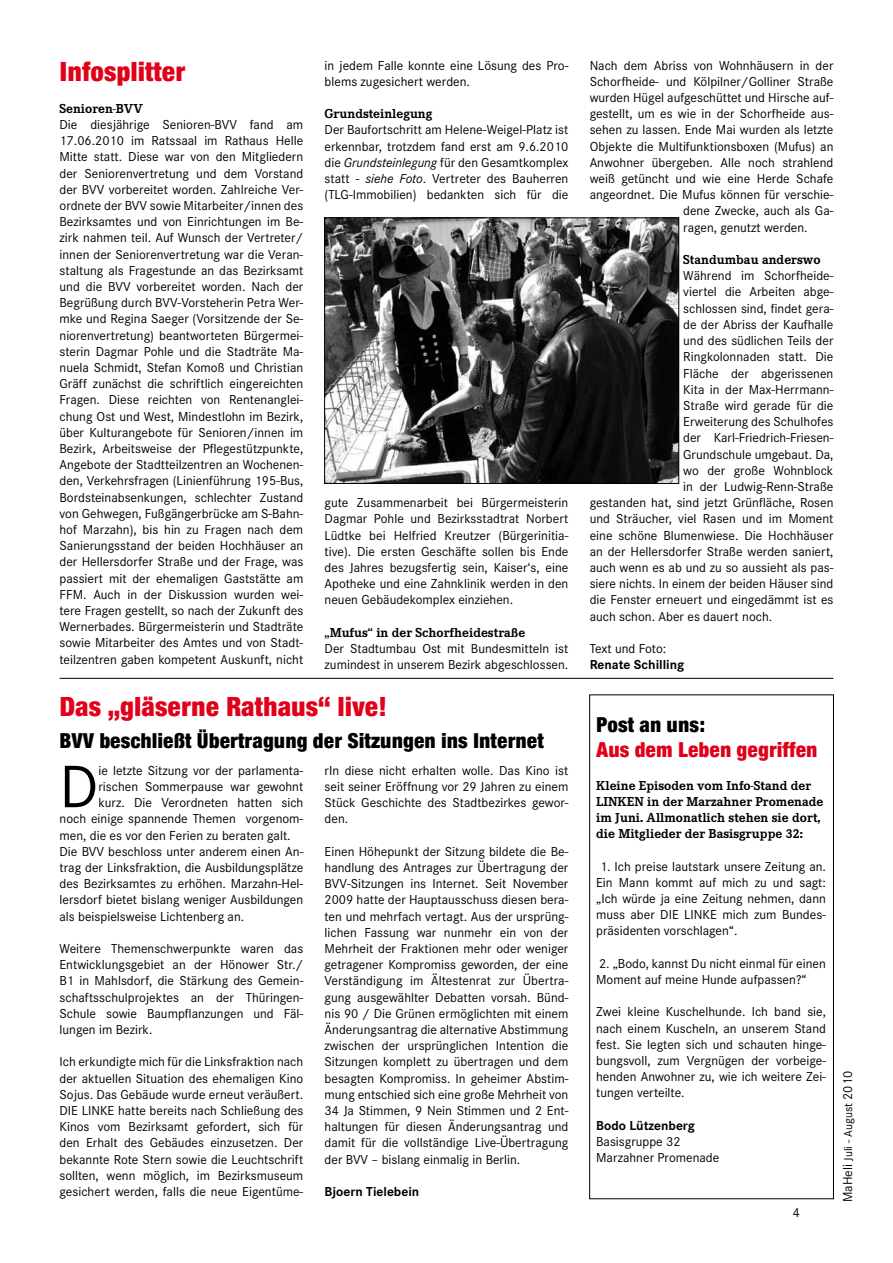
<style>
.page{position:relative;width:893px;height:1263px;background:#fff}
.page>*{position:absolute;margin:0;border:0;box-sizing:border-box;transform-origin:0 0}
.t1{font:62.1px "Corporate S";color:#000}
.t2{font:900 27px "Neue Helvetica Condensed BQ";color:#e1001a}
.t3{font:900 21px "Neue Helvetica Condensed BQ";color:#000}
.t4{font:900 21px "Neue Helvetica Condensed BQ";color:#e1001a}
.t5{font:13.5px/16.2px "Corporate S";color:#000;text-align:justify}
.t6{font:700 13.5px/16.2px "Corporate E";color:#000}
.t7{font:700 13.5px "Corporate S";color:#000}
.t8{font:12px "Corporate S";color:#000}
.s1{font-style:italic}
.s2{font-size:13.5px}
</style>
<div class="page">
<div style="left:589px;top:694px;width:245px;height:505px;border:1px solid #000"></div>
<img style="left:326px;top:220px;width:351px;height:262px">
<div style="left:324px;top:218px;width:355px;height:266px;border:1px solid #000"></div>
<hr style="left:60px;top:678px;width:773px;height:1px;background:#000">
<h2 class="t2" style="left:60px;top:54px;width:128px">Infosplitter</h2>
<p class="t6" style="left:60px;top:100px;width:85px">Senioren-BVV</p>
<p class="t5" style="left:60px;top:117px;width:245px">Die diesjährige Senioren-BVV fand am 17.06.2010 im Ratssaal im Rathaus Helle Mitte statt. Diese war von den Mitgliedern der Seniorenvertretung und dem Vorstand der BVV vorbereitet worden. Zahlreiche Ver&shy;ordnete der BVV sowie Mitarbeiter/innen des Bezirksamtes und von Einrichtungen im Be&shy;zirk nahmen teil. Auf Wunsch der Vertreter/ innen der Seniorenvertretung war die Veran&shy;staltung als Fragestunde an das Bezirksamt und die BVV vorbereitet worden. Nach der Begrüßung durch BVV-Vorsteherin Petra Wer&shy;mke und Regina Saeger (Vorsitzende der Se&shy;niorenvertretung) beantworteten Bürgermei&shy;sterin Dagmar Pohle und die Stadträte Ma&shy;nuela Schmidt, Stefan Komoß und Christian Gräff zunächst die schriftlich eingereichten Fragen. Diese reichten von Rentenanglei&shy;chung Ost und West, Mindestlohn im Bezirk, über Kulturangebote für Senioren/innen im Bezirk, Arbeitsweise der Pflegestützpunkte, Angebote der Stadtteilzentren an Wochenen&shy;den, Verkehrsfragen (Linienführung 195-Bus, Bordsteinabsenkungen, schlechter Zustand von Gehwegen, Fußgängerbrücke am S-Bahn&shy;hof Marzahn), bis hin zu Fragen nach dem Sanierungsstand der beiden Hochhäuser an der Hellersdorfer Straße und der Frage, was passiert mit der ehemaligen Gaststätte am FFM. Auch in der Diskussion wurden wei&shy;tere Fragen gestellt, so nach der Zukunft des Wernerbades. Bürgermeisterin und Stadträte sowie Mitarbeiter des Amtes und von Stadt&shy;teilzentren gaben kompetent Auskunft, nicht</p>
<p class="t5" style="left:325px;top:57px;width:245px">in jedem Falle konnte eine Lösung des Pro&shy;blems zugesichert werden.</p>
<p class="t6" style="left:325px;top:106px;width:109px">Grundsteinlegung</p>
<p class="t5" style="left:325px;top:122px;width:245px">Der Baufortschritt am Helene-Weigel-Platz ist erkennbar, trotzdem fand erst am 9.6.2010 die <span class="s1">Grundsteinlegung</span> für den Gesamtkomplex statt - <span class="s1">siehe Foto</span>. Vertreter des Bauherren (TLG-Immobilien) bedankten sich für die</p>
<p class="t5" style="left:325px;top:495px;width:245px">gute Zusammenarbeit bei Bürgermeisterin Dagmar Pohle und Bezirksstadtrat Norbert Lüdtke bei Helfried Kreutzer (Bürgerinitia&shy;tive). Die ersten Geschäfte sollen bis Ende des Jahres bezugsfertig sein, Kaiser‘s, eine Apotheke und eine Zahnklinik werden in den neuen Gebäudekomplex einziehen.</p>
<p class="t6" style="left:325px;top:624px;width:202px">„Mufus“ in der Schorfheidestraße</p>
<p class="t5" style="left:325px;top:640px;width:245px">Der Stadtumbau Ost mit Bundesmitteln ist zumindest in unserem Bezirk abgeschlossen.</p>
<h2 class="t2" style="left:60px;top:690px;width:328px">Das „gläserne Rathaus“ live!</h2>
<h3 class="t3" style="left:60px;top:728px;width:486px">BVV beschließt Übertragung der Sitzungen ins Internet</h3>
<h1 class="t1" style="left:60px;top:751px;width:40px">D</h1>
<p class="t5" style="left:98px;top:762px;width:206px">ie letzte Sitzung vor der parlamenta-</p>
<p class="t5" style="left:98px;top:778px;width:206px">rischen Sommerpause war gewohnt</p>
<p class="t5" style="left:98px;top:795px;width:206px">kurz. Die Verordneten hatten sich</p>
<p class="t5" style="left:60px;top:811px;width:245px">noch einige spannende Themen vorgenom-</p>
<p class="t5" style="left:60px;top:827px;width:233px">men, die es vor den Ferien zu beraten galt.</p>
<p class="t5" style="left:60px;top:843px;width:245px">Die BVV beschloss unter anderem einen An-</p>
<p class="t5" style="left:60px;top:859px;width:245px">trag der Linksfraktion, die Ausbildungsplätze</p>
<p class="t5" style="left:60px;top:876px;width:245px">des Bezirksamtes zu erhöhen. Marzahn-Hel-</p>
<p class="t5" style="left:60px;top:892px;width:245px">lersdorf bietet bislang weniger Ausbildungen</p>
<p class="t5" style="left:60px;top:908px;width:186px">als beispielsweise Lichtenberg an.</p>
<p class="t5" style="left:60px;top:940px;width:245px">Weitere Themenschwerpunkte waren das Entwicklungsgebiet an der Hönower Str./ B1 in Mahlsdorf, die Stärkung des Gemein&shy;schaftsschulprojektes an der Thüringen-Schule sowie Baumpflanzungen und Fäl&shy;lungen im Bezirk.</p>
<p class="t5" style="left:60px;top:1054px;width:245px">Ich erkundigte mich für die Linksfraktion nach der aktuellen Situation des ehemaligen Kino Sojus. Das Gebäude wurde erneut veräußert.<br>DIE LINKE hatte bereits nach Schließung des Kinos vom Bezirksamt gefordert, sich für den Erhalt des Gebäudes einzusetzen. Der bekannte Rote Stern sowie die Leuchtschrift sollten, wenn möglich, im Bezirksmuseum gesichert werden, falls die neue Eigentüme-</p>
<p class="t5" style="left:325px;top:762px;width:245px">rIn diese nicht erhalten wolle. Das Kino ist seit seiner Eröffnung vor 29 Jahren zu einem Stück Geschichte des Stadtbezirkes gewor&shy;den.</p>
<p class="t5" style="left:325px;top:843px;width:245px">Einen Höhepunkt der Sitzung bildete die Be&shy;handlung des Antrages zur Übertragung der BVV-Sitzungen ins Internet. Seit November 2009 hatte der Hauptausschuss diesen bera&shy;ten und mehrfach vertagt. Aus der ursprüng&shy;lichen Fassung war nunmehr ein von der Mehrheit der Fraktionen mehr oder weniger getragener Kompromiss geworden, der eine Verständigung im Ältestenrat zur Übertra&shy;gung ausgewählter Debatten vorsah. Bünd&shy;nis 90 / Die Grünen ermöglichten mit einem Änderungsantrag die alternative Abstimmung zwischen der ursprünglichen Intention die Sitzungen komplett zu übertragen und dem besagten Kompromiss. In geheimer Abstim&shy;mung entschied sich eine große Mehrheit von 34 Ja Stimmen, 9 Nein Stimmen und 2 Ent&shy;haltungen für diesen Änderungsantrag und damit für die vollständige Live-Übertragung der BVV – bislang einmalig in Berlin.</p>
<p class="t7" style="left:325px;top:1184px;width:96px">Bjoern Tielebein</p>
<p class="t5" style="left:590px;top:57px;width:245px">Nach dem Abriss von Wohnhäusern in der</p>
<p class="t5" style="left:590px;top:73px;width:245px">Schorfheide- und Kölpilner/Golliner Straße</p>
<p class="t5" style="left:590px;top:90px;width:245px">wurden Hügel aufgeschüttet und Hirsche auf-</p>
<p class="t5" style="left:590px;top:106px;width:245px">gestellt, um es wie in der Schorfheide aus-</p>
<p class="t5" style="left:590px;top:122px;width:245px">sehen zu lassen. Ende Mai wurden als letzte</p>
<p class="t5" style="left:590px;top:138px;width:245px">Objekte die Multifunktionsboxen (Mufus) an</p>
<p class="t5" style="left:590px;top:154px;width:245px">Anwohner übergeben. Alle noch strahlend</p>
<p class="t5" style="left:590px;top:171px;width:245px">weiß getüncht und wie eine Herde Schafe</p>
<p class="t5" style="left:590px;top:187px;width:245px">angeordnet. Die Mufus können für verschie-</p>
<p class="t5" style="left:683px;top:203px;width:152px">dene Zwecke, auch als Ga-</p>
<p class="t5" style="left:683px;top:219px;width:126px">ragen, genutzt werden.</p>
<p class="t6" style="left:683px;top:252px;width:139px">Standumbau anderswo</p>
<p class="t5" style="left:683px;top:268px;width:152px">Während im Schorfheide-</p>
<p class="t5" style="left:683px;top:284px;width:152px">viertel die Arbeiten abge-</p>
<p class="t5" style="left:683px;top:300px;width:152px">schlossen sind, findet gera-</p>
<p class="t5" style="left:683px;top:316px;width:152px">de der Abriss der Kaufhalle</p>
<p class="t5" style="left:683px;top:333px;width:152px">und des südlichen Teils der</p>
<p class="t5" style="left:683px;top:349px;width:152px">Ringkolonnaden statt. Die</p>
<p class="t5" style="left:683px;top:365px;width:152px">Fläche der abgerissenen</p>
<p class="t5" style="left:683px;top:381px;width:152px">Kita in der Max-Herrmann-</p>
<p class="t5" style="left:683px;top:397px;width:152px">Straße wird gerade für die</p>
<p class="t5" style="left:683px;top:414px;width:152px">Erweiterung des Schulhofes</p>
<p class="t5" style="left:683px;top:430px;width:152px">der Karl-Friedrich-Friesen-</p>
<p class="t5" style="left:683px;top:446px;width:152px">Grundschule umgebaut. Da,</p>
<p class="t5" style="left:683px;top:462px;width:152px">wo der große Wohnblock</p>
<p class="t5" style="left:683px;top:478px;width:152px">in der Ludwig-Renn-Straße</p>
<p class="t5" style="left:590px;top:495px;width:245px">gestanden hat, sind jetzt Grünfläche, Rosen</p>
<p class="t5" style="left:590px;top:511px;width:245px">und Sträucher, viel Rasen und im Moment</p>
<p class="t5" style="left:590px;top:527px;width:245px">eine schöne Blumenwiese. Die Hochhäuser</p>
<p class="t5" style="left:590px;top:543px;width:245px">an der Hellersdorfer Straße werden saniert,</p>
<p class="t5" style="left:590px;top:559px;width:245px">auch wenn es ab und zu so aussieht als pas-</p>
<p class="t5" style="left:590px;top:576px;width:245px">siere nichts. In einem der beiden Häuser sind</p>
<p class="t5" style="left:590px;top:592px;width:245px">die Fenster erneuert und eingedämmt ist es</p>
<p class="t5" style="left:590px;top:608px;width:184px">auch schon. Aber es dauert noch.</p>
<p class="t5" style="left:590px;top:640px;width:78px">Text und Foto:</p>
<p class="t7" style="left:590px;top:657px;width:96px">Renate Schilling</p>
<h3 class="t3" style="left:596px;top:711px;width:110px">Post an uns:</h3>
<h3 class="t4" style="left:596px;top:737px;width:223px">Aus dem Leben gegriffen</h3>
<p class="t6" style="left:596px;top:777px;width:229px">Kleine Episoden vom Info-Stand der LINKEN in der Marzahner Promenade im Juni. Allmonatlich stehen sie dort, die Mitglieder der Basisgruppe 32:</p>
<p class="t5" style="left:596px;top:858px;width:231px">1. Ich preise lautstark unsere Zeitung an.<br>Ein Mann kommt auf mich zu und sagt: „Ich würde ja eine Zeitung nehmen, dann muss aber DIE LINKE mich zum Bundes&shy;präsidenten vorschlagen“.</p>
<p class="t5" style="left:596px;top:955px;width:231px">2. „Bodo, kannst Du nicht einmal für einen<br>Moment auf meine Hunde aufpassen?“</p>
<p class="t5" style="left:596px;top:1004px;width:231px">Zwei kleine Kuschelhunde. Ich band sie, nach einem Kuscheln, an unserem Stand fest. Sie legten sich und schauten hinge&shy;bungsvoll, zum Vergnügen der vorbeige&shy;henden Anwohner zu, wie ich weitere Zei&shy;tungen verteilte.</p>
<p class="t7" style="left:596px;top:1118px;width:100px">Bodo Lützenberg</p>
<p class="t5" style="left:596px;top:1133px;width:125px">Basisgruppe 32<br>Marzahner Promenade</p>
<p class="t5" style="left:793px;top:1204px;width:9px">4</p>
<p class="t8" style="left:841px;top:1202px;width:132px;rotate:-90deg"><span class="s2">MaHeli</span> Juli - August <span class="s2">2010</span></p>
</div>
